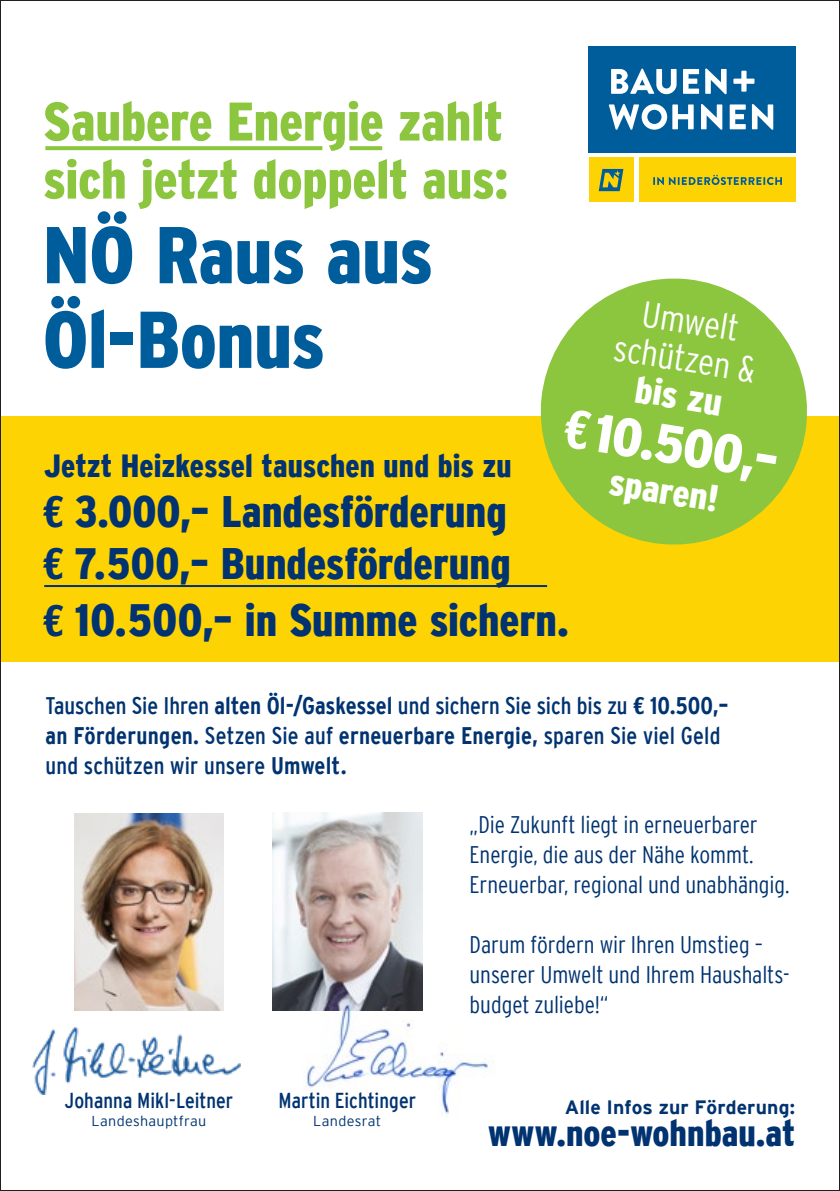
<style>
.page{position:relative;width:840px;height:1191px;background:#fff}
.page>*{position:absolute;margin:0;border:0;box-sizing:border-box;transform-origin:0 0}
.t1{font:900 condensed 80.2px/84.6px "Interstate";letter-spacing:-.005em;color:#005d9c}
.t2{font:900 condensed 54.2px/58px "Interstate";letter-spacing:-.005em;color:#8bc63e}
.t3{font:900 condensed 54px "Interstate";color:#fff}
.t4{font:900 condensed 45.2px "Interstate";color:#013371}
.t5{font:900 condensed 44px/52.8px "Interstate";color:#013371}
.t6{font:900 condensed 37.2px "Interstate";color:#fff}
.t7{font:900 condensed 36.8px "Interstate";color:#013371}
.t8{font:300 condensed 36px/37.8px "Interstate";color:#fff;text-align:center}
.t9{font:900 condensed 32px "Interstate";color:#013371}
.t10{font:300 condensed 24px/30px "Interstate";letter-spacing:-.005em;color:#013371}
.t11{font:condensed 24px/30px "Interstate";color:#013371}
.t12{font:condensed 21.6px "Interstate";letter-spacing:.005em;color:#013371}
.t13{font:700 19.4px "Interstate";letter-spacing:.005em;color:#013371}
.t14{font:300 14.4px "Interstate";letter-spacing:.02em;color:#013371}
.s1{font-family:"Helvetica Neue LT Pro";font-weight:700}
.s2{font-family:"Helvetica Neue LT Pro";font-weight:700;font-size:44px}
.s3{font-weight:700}
</style>
<div class="page">
<svg style="left:45px;top:146px;width:277px;height:4px"></svg>
<svg style="left:349px;top:146px;width:33px;height:4px"></svg>
<div style="left:0;top:416px;width:839px;height:245px;background:#fed304"></div>
<hr style="left:44px;top:585px;width:503px;height:2px;background:#013371">
<img style="left:32px;top:1027px;width:208px;height:67px">
<img style="left:74px;top:813px;width:150px;height:198px">
<img style="left:272px;top:812px;width:150px;height:199px">
<img style="left:303px;top:994px;width:186px;height:123px">
<svg style="left:540px;top:278px;width:267px;height:267px;fill:#8bc63e"></svg>
<div style="left:638px;top:158px;width:157px;height:44px;background:#fed304"></div>
<svg style="left:653px;top:175px;width:128px;height:10px"></svg>
<div style="left:588px;top:46px;width:207px;height:106px;background:#005d9c"></div>
<svg style="left:733px;top:71px;width:21px;height:21px"></svg>
<svg style="left:608px;top:104px;width:164px;height:26px"></svg>
<svg style="left:611px;top:69px;width:115px;height:25px"></svg>
<div style="left:588px;top:158px;width:45px;height:44px;background:#fed304"></div>
<svg style="left:598px;top:169px;width:25px;height:22px"></svg>
<h2 class="t2" style="left:43px;top:92px;width:466px">Saubere Energie zahlt sich jetzt doppelt aus:</h2>
<h1 class="t1" style="left:43px;top:212px;width:391px">NÖ Raus aus<br>Öl-Bonus</h1>
<h3 class="t8" style="left:622px;top:291px;width:145px;rotate:9deg">Umwelt schützen &amp;</h3>
<h3 class="t6" style="left:638px;top:368px;width:89px;rotate:9deg">bis zu</h3>
<h3 class="t3" style="left:568px;top:397px;width:219px;rotate:9deg"><span class="s1">€</span>10.500,–</h3>
<h3 class="t9" style="left:44px;top:448px;width:468px">Jetzt Heizkessel tauschen und bis zu</h3>
<h3 class="t5" style="left:42px;top:484px;width:470px"><span class="s1">€</span> 3.000,– Landesförderung <span class="s1">€</span> 7.500,– Bundesförderung</h3>
<h3 class="t4" style="left:42px;top:595px;width:528px"><span class="s2">€</span> 10.500,– in Summe sichern.</h3>
<h3 class="t6" style="left:612px;top:461px;width:112px;rotate:9deg">sparen!</h3>
<p class="t11" style="left:45px;top:690px;width:684px">Tauschen Sie Ihren <span class="s3">alten Öl-/Gaskessel</span> und sichern Sie sich bis zu <span class="s1">€</span> <span class="s3">10.500,– an Förderungen.</span> Setzen Sie auf <span class="s3">erneuerbare Energie,</span> sparen Sie viel Geld und schützen wir unsere <span class="s3">Umwelt.</span></p>
<p class="t12" style="left:65px;top:1088px;width:170px">Johanna Mikl-Leitner</p>
<p class="t14" style="left:91px;top:1112px;width:116px">Landeshauptfrau</p>
<p class="t12" style="left:278px;top:1088px;width:139px">Martin Eichtinger</p>
<p class="t14" style="left:313px;top:1112px;width:69px">Landesrat</p>
<p class="t10" style="left:469px;top:809px;width:321px">„Die Zukunft liegt in erneuerbarer<br>Energie, die aus der Nähe kommt.<br>Erneuerbar, regional und unabhängig.</p>
<p class="t10" style="left:469px;top:929px;width:321px">Darum fördern wir Ihren Umstieg – unserer Umwelt und Ihrem Haushalts&shy;budget zuliebe!“</p>
<p class="t13" style="left:564px;top:1096px;width:232px">Alle Infos zur Förderung:</p>
<h3 class="t7" style="left:488px;top:1112px;width:308px">www.noe-wohnbau.at</h3>
</div>
